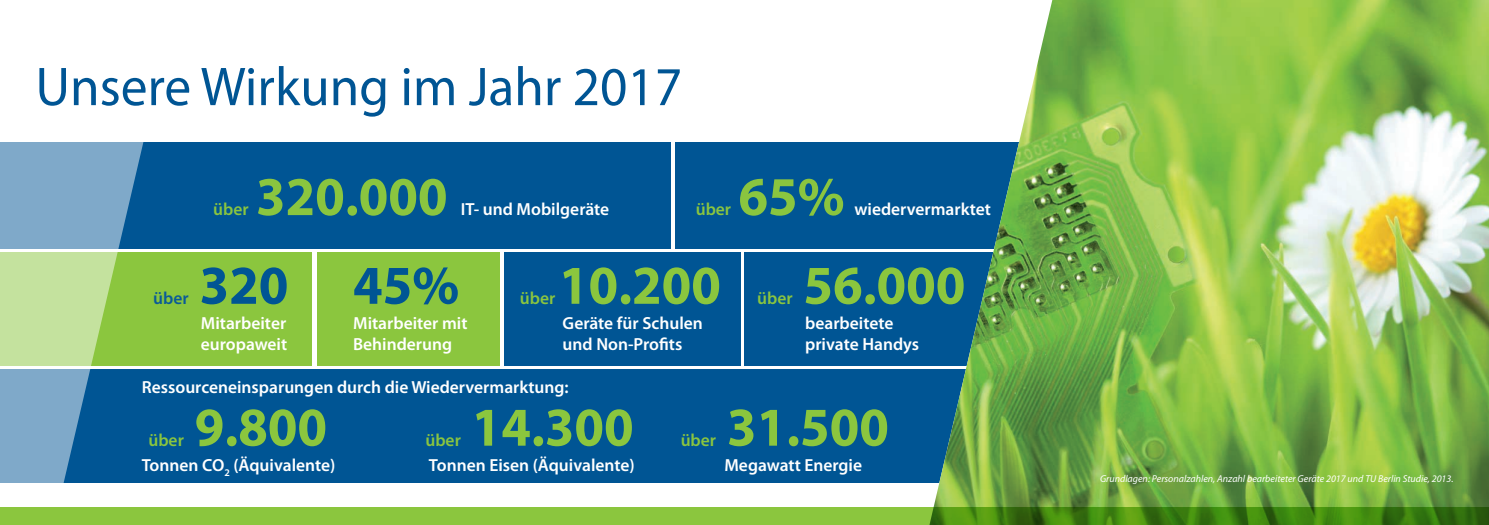
<style>
.page{position:relative;width:1489px;height:525px;background:#fff}
.page>*{position:absolute;margin:0;border:0;box-sizing:border-box;transform-origin:0 0}
.t1{font:700 55px "Myriad Pro";color:#8bc63e}
.t2{font:55px "Myriad Pro";color:#005594}
.t3{font:700 55px "Myriad Pro";color:#8ac53f}
.t4{font:700 55px "Myriad Pro";color:#005594}
.t5{font:600 17.5px/21px "Myriad Pro";color:#fff}
.t6{font:600 17.5px "Myriad Pro";color:#8ac53f}
.t7{font:600 17.5px "Myriad Pro";color:#0a5b98}
.t8{font:italic 10px "Myriad Pro";color:#fff}
</style>
<div class="page">
<div style="left:674px;top:142px;width:398px;height:106px;background:#005594"></div>
<div style="left:744px;top:252px;width:321px;height:113px;background:#005594"></div>
<div style="left:0;top:252px;width:312px;height:113px;background:#8bc63e"></div>
<div style="left:317px;top:252px;width:182px;height:113px;background:#8bc63e"></div>
<div style="left:504px;top:252px;width:236px;height:113px;background:#005594"></div>
<div style="left:0;top:369px;width:1072px;height:113px;background:#005594"></div>
<div style="left:0;top:142px;width:670px;height:106px;background:#005594"></div>
<img style="left:929px;top:0;width:559px;height:507px">
<svg style="left:0;top:142px;width:181px;height:341px"></svg>
<svg style="left:0;top:507px;width:1488px;height:17px;fill:#8bc63e"></svg>
<h1 class="t2" style="left:35px;top:53px;width:648px">Unsere Wirkung im Jahr 2017</h1>
<p class="t6" style="left:213px;top:198px;width:37px">über</p>
<h1 class="t3" style="left:256px;top:160px;width:193px">320.000</h1>
<p class="t5" style="left:461px;top:198px;width:150px">IT- und Mobilgeräte</p>
<p class="t6" style="left:695px;top:198px;width:37px">über</p>
<h1 class="t3" style="left:738px;top:160px;width:108px">65%</h1>
<p class="t5" style="left:854px;top:198px;width:138px">wiedervermarktet</p>
<p class="t7" style="left:153px;top:286px;width:37px">über</p>
<h1 class="t4" style="left:199px;top:249px;width:90px">320</h1>
<h1 class="t4" style="left:353px;top:249px;width:108px">45%</h1>
<p class="t6" style="left:520px;top:286px;width:37px">über</p>
<h1 class="t1" style="left:559px;top:249px;width:163px">10.200</h1>
<p class="t6" style="left:757px;top:286px;width:37px">über</p>
<h1 class="t1" style="left:803px;top:249px;width:163px">56.000</h1>
<p class="t5" style="left:201px;top:312px;width:88px">Mitarbeiter europaweit</p>
<p class="t5" style="left:353px;top:312px;width:116px">Mitarbeiter mit<br>Behinderung</p>
<p class="t5" style="left:562px;top:312px;width:142px">Geräte für Schulen und Non-Profits</p>
<p class="t5" style="left:805px;top:312px;width:115px">bearbeitete private Handys</p>
<p class="t5" style="left:142px;top:375px;width:428px">Ressourceneinsparungen durch die Wiedervermarktung:</p>
<p class="t6" style="left:148px;top:428px;width:37px">über</p>
<h1 class="t1" style="left:195px;top:391px;width:134px">9.800</h1>
<p class="t6" style="left:425px;top:428px;width:37px">über</p>
<h1 class="t1" style="left:471px;top:391px;width:163px">14.300</h1>
<p class="t6" style="left:680px;top:428px;width:37px">über</p>
<h1 class="t1" style="left:727px;top:391px;width:163px">31.500</h1>
<p class="t5" style="left:142px;top:453px;width:195px">Tonnen CO<sub>2</sub> (Äquivalente)</p>
<p class="t5" style="left:429px;top:453px;width:207px">Tonnen Eisen (Äquivalente)</p>
<p class="t5" style="left:724px;top:453px;width:139px">Megawatt Energie</p>
<p class="t8" style="left:1099px;top:472px;width:355px">Grundlagen: Personalzahlen, Anzahl bearbeiteter Geräte 2017 und TU Berlin Studie, 2013.</p>
</div>
